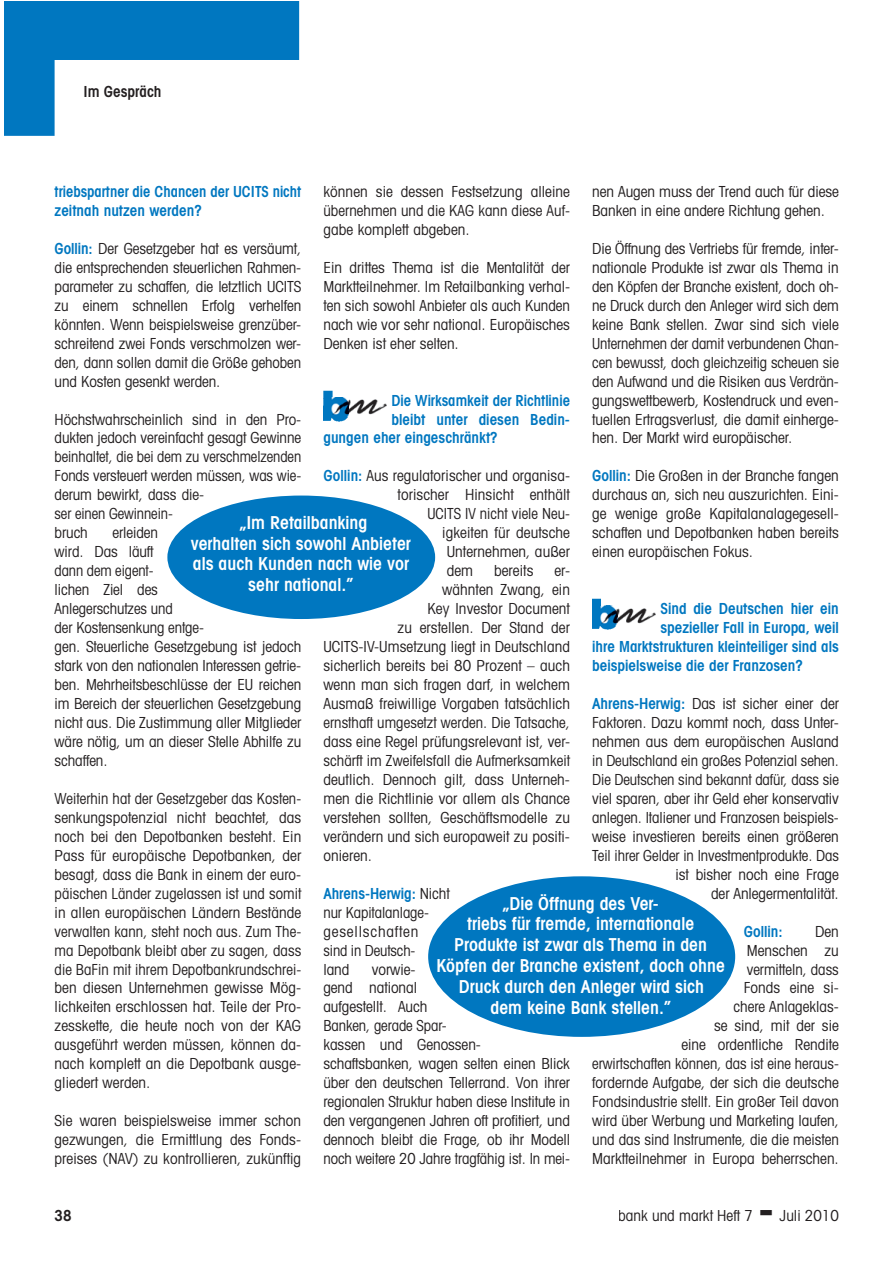
<style>
.page{position:relative;width:893px;height:1263px;background:#fff}
.page>*{position:absolute;margin:0;border:0;box-sizing:border-box;transform-origin:0 0}
.t1{font:600 condensed 17.85px/20.9px "Avant Garde";color:#fff;text-align:center}
.t2{font:condensed 15.3px/18.9px "Avant Garde";letter-spacing:-.005em;color:#231f20;text-align:justify}
.t3{font:condensed 15.3px/18.9px "Avant Garde";letter-spacing:-.005em;color:#231f20;text-align:justify;scale:.96 1}
.t4{font:600 condensed 15.3px "Avant Garde";color:#0077c0}
.t5{font:600 condensed 15.3px/18.9px "Avant Garde";color:#0077c0;scale:.96 1}
.t6{font:600 condensed 15.3px "Avant Garde";color:#231f20}
.s1{font-weight:600;color:#0077c0}
</style>
<div class="page">
<img style="left:323px;top:390px;width:25px;height:31px">
<img style="left:330px;top:398px;width:57px;height:19px">
<img style="left:592px;top:599px;width:25px;height:31px">
<img style="left:599px;top:606px;width:57px;height:19px">
<div style="left:167px;top:496px;width:268px;height:123px;background:#0077c0;border-radius:50%"></div>
<div style="left:428px;top:876px;width:307px;height:161px;background:#0077c0;border-radius:50%"></div>
<svg style="left:4px;top:1px;width:295px;height:135px"></svg>
<p class="t6" style="left:83px;top:86px;width:79px">Im Gespräch</p>
<p class="t5" style="left:55px;top:183px;width:258px">triebspartner die Chancen der UCITS nicht zeitnah nutzen werden?</p>
<p class="t2" style="left:55px;top:240px;width:248px"><span class="s1">Gollin:</span> Der Gesetzgeber hat es versäumt, die entsprechenden steuerlichen Rahmen&shy;parameter zu schaffen, die letztlich UCITS zu einem schnellen Erfolg verhelfen könnten. Wenn beispielsweise grenzüber&shy;schreitend zwei Fonds verschmolzen wer&shy;den, dann sollen damit die Größe gehoben und Kosten gesenkt werden.</p>
<p class="t2" style="left:55px;top:411px;width:248px;text-align:left">Höchstwahrscheinlich sind in den Pro&shy;dukten jedoch vereinfacht gesagt Gewinne beinhaltet, die bei dem zu verschmelzenden<br>Fonds versteuert werden müssen, was wie&shy;derum bewirkt, dass die-<br>ser einen Gewinnein-<br>bruch</p>
<p class="t2" style="left:323px;top:183px;width:248px">können sie dessen Festsetzung alleine übernehmen und die KAG kann diese Auf&shy;gabe komplett abgeben.</p>
<p class="t2" style="left:323px;top:259px;width:248px">Ein drittes Thema ist die Mentalität der Marktteilnehmer. Im Retailbanking verhal&shy;ten sich sowohl Anbieter als auch Kunden nach wie vor sehr national. Europäisches Denken ist eher selten.</p>
<p class="t2" style="left:592px;top:183px;width:248px">nen Augen muss der Trend auch für diese<br>Banken in eine andere Richtung gehen.</p>
<p class="t2" style="left:592px;top:240px;width:248px">Die Öffnung des Vertriebs für fremde, inter&shy;nationale Produkte ist zwar als Thema in den Köpfen der Branche existent, doch oh&shy;ne Druck durch den Anleger wird sich dem keine Bank stellen. Zwar sind sich viele Unternehmen der damit verbundenen Chan&shy;cen bewusst, doch gleichzeitig scheuen sie den Aufwand und die Risiken aus Verdrän&shy;gungswettbewerb, Kostendruck und even&shy;tuellen Ertragsverlust, die damit einherge&shy;hen. Der Markt wird europäischer.</p>
<p class="t2" style="left:592px;top:468px;width:248px"><span class="s1">Gollin:</span> Die Großen in der Branche fangen durchaus an, sich neu auszurichten. Eini&shy;ge wenige große Kapitalanalagegesell&shy;schaften und Depotbanken haben bereits einen europäischen Fokus.</p>
<p class="t4" style="left:391px;top:394px;width:180px">Die Wirksamkeit der Richtlinie</p>
<p class="t4" style="left:391px;top:413px;width:180px">bleibt unter diesen Bedin-</p>
<p class="t4" style="left:323px;top:432px;width:176px">gungen eher eingeschränkt?</p>
<p class="t2" style="left:323px;top:468px;width:248px"><span class="s1">Gollin:</span> Aus regulatorischer und organisa-</p>
<p class="t2" style="left:397px;top:487px;width:174px">torischer Hinsicht enthält</p>
<p class="t3" style="left:427px;top:506px;width:150px">UCITS IV nicht viele Neu-</p>
<p class="t2" style="left:442px;top:525px;width:129px">igkeiten für deutsche</p>
<p class="t2" style="left:447px;top:544px;width:125px">Unternehmen, außer</p>
<p class="t2" style="left:447px;top:563px;width:28px">dem</p>
<p class="t2" style="left:494px;top:563px;width:41px">bereits</p>
<p class="t2" style="left:554px;top:563px;width:17px">er-</p>
<p class="t2" style="left:442px;top:582px;width:129px">wähnten Zwang, ein</p>
<p class="t2" style="left:427px;top:601px;width:144px">Key Investor Document</p>
<p class="t2" style="left:397px;top:620px;width:174px">zu erstellen. Der Stand der</p>
<p class="t2" style="left:323px;top:639px;width:248px">UCITS-IV-Umsetzung liegt in Deutschland</p>
<p class="t2" style="left:323px;top:658px;width:248px">sicherlich bereits bei 80 Prozent – auch</p>
<p class="t2" style="left:323px;top:677px;width:248px">wenn man sich fragen darf, in welchem</p>
<p class="t2" style="left:323px;top:696px;width:248px">Ausmaß freiwillige Vorgaben tatsächlich</p>
<p class="t2" style="left:323px;top:714px;width:248px">ernsthaft umgesetzt werden. Die Tatsache,</p>
<p class="t2" style="left:323px;top:733px;width:248px">dass eine Regel prüfungsrelevant ist, ver-</p>
<p class="t2" style="left:323px;top:752px;width:248px">schärft im Zweifelsfall die Aufmerksamkeit</p>
<p class="t2" style="left:323px;top:771px;width:248px">deutlich. Dennoch gilt, dass Unterneh-</p>
<p class="t2" style="left:323px;top:790px;width:248px">men die Richtlinie vor allem als Chance</p>
<p class="t2" style="left:323px;top:809px;width:248px">verstehen sollten, Geschäftsmodelle zu</p>
<p class="t2" style="left:323px;top:828px;width:248px">verändern und sich europaweit zu positi-</p>
<p class="t2" style="left:323px;top:847px;width:50px">onieren.</p>
<p class="t2" style="left:323px;top:885px;width:128px;text-align:left"><span class="s1">Ahrens-Herwig:</span> Nicht nur Kapitalanlage&shy;gesellschaften<br>sind in Deutsch-<br>land</p>
<p class="t1" style="left:191px;top:514px;width:222px">„Im Retailbanking<br>verhalten sich sowohl Anbieter als auch Kunden nach wie vor sehr national.”</p>
<p class="t2" style="left:55px;top:525px;width:248px;text-align:left;text-indent:58px">erleiden<br>wird. Das läuft<br>dann dem eigent-<br>lichen Ziel des<br>Anlegerschutzes und<br>der Kostensenkung entge-<br>gen. Steuerliche Gesetzgebung ist jedoch stark von den nationalen Interessen getrie&shy;ben. Mehrheitsbeschlüsse der EU reichen im Bereich der steuerlichen Gesetzgebung nicht aus. Die Zustimmung aller Mitglieder wäre nötig, um an dieser Stelle Abhilfe zu schaffen.</p>
<p class="t3" style="left:55px;top:790px;width:258px">Weiterhin hat der Gesetzgeber das Kosten&shy;senkungspotenzial nicht beachtet, das noch bei den Depotbanken besteht. Ein Pass für europäische Depotbanken, der besagt, dass die Bank in einem der euro&shy;päischen Länder zugelassen ist und somit in allen europäischen Ländern Bestände verwalten kann, steht noch aus. Zum The&shy;ma Depotbank bleibt aber zu sagen, dass die BaFin mit ihrem Depotbankrundschrei&shy;ben diesen Unternehmen gewisse Mög&shy;lichkeiten erschlossen hat. Teile der Pro&shy;zesskette, die heute noch von der KAG ausgeführt werden müssen, können da&shy;nach komplett an die Depotbank ausge&shy;gliedert werden.</p>
<p class="t2" style="left:55px;top:1113px;width:248px">Sie waren beispielsweise immer schon gezwungen, die Ermittlung des Fonds&shy;preises (NAV) zu kontrollieren, zukünftig</p>
<p class="t4" style="left:660px;top:603px;width:180px">Sind die Deutschen hier ein</p>
<p class="t4" style="left:660px;top:622px;width:180px">spezieller Fall in Europa, weil</p>
<p class="t4" style="left:592px;top:641px;width:248px">ihre Marktstrukturen kleinteiliger sind als</p>
<p class="t4" style="left:592px;top:660px;width:212px">beispielsweise die der Franzosen?</p>
<p class="t2" style="left:592px;top:696px;width:248px;text-align:right"><span class="s1">Ahrens-Herwig:</span> Das ist sicher einer der Faktoren. Dazu kommt noch, dass Unter&shy;nehmen aus dem europäischen Ausland in Deutschland ein großes Potenzial sehen.<br>Die Deutschen sind bekannt dafür, dass sie viel sparen, aber ihr Geld eher konservativ anlegen. Italiener und Franzosen beispiels&shy;weise investieren bereits einen größeren Teil ihrer Gelder in Investmentprodukte. Das ist bisher noch eine Frage<br>der Anlegermentalität.</p>
<p class="t4" style="left:743px;top:925px;width:40px">Gollin:</p>
<p class="t1" style="left:436px;top:894px;width:290px">„Die Öffnung des Ver-<br>triebs für fremde, internationale<br>Produkte ist zwar als Thema in den<br>Köpfen der Branche existent, doch ohne<br>Druck durch den Anleger wird sich<br>dem keine Bank stellen.”</p>
<p class="t2" style="left:592px;top:923px;width:248px;text-align:right">Den<br>Menschen zu<br>vermitteln, dass<br>Fonds eine si-<br>chere Anlageklas-<br>se sind, mit der sie<br>eine ordentliche Rendite<br>erwirtschaften können, das ist eine heraus&shy;fordernde Aufgabe, der sich die deutsche<br>Fondsindustrie stellt. Ein großer Teil davon wird über Werbung und Marketing laufen, und das sind Instrumente, die die meisten<br>Marktteilnehmer in Europa beherrschen.</p>
<p class="t2" style="left:323px;top:961px;width:248px;text-align:left;text-indent:48px">vorwie-<br>gend national<br>aufgestellt. Auch<br>Banken, gerade Spar-<br>kassen und Genossen&shy;schaftsbanken, wagen selten einen Blick über den deutschen Tellerrand. Von ihrer regionalen Struktur haben diese Institute in den vergangenen Jahren oft profitiert, und dennoch bleibt die Frage, ob ihr Modell noch weitere 20 Jahre tragfähig ist. In mei-</p>
<p class="t6" style="left:55px;top:1210px;width:18px">38</p>
<p class="t2" style="left:618px;top:1208px;width:136px">bank und markt Heft 7</p>
<p class="t2" style="left:779px;top:1208px;width:61px">Juli 2010</p>
</div>
